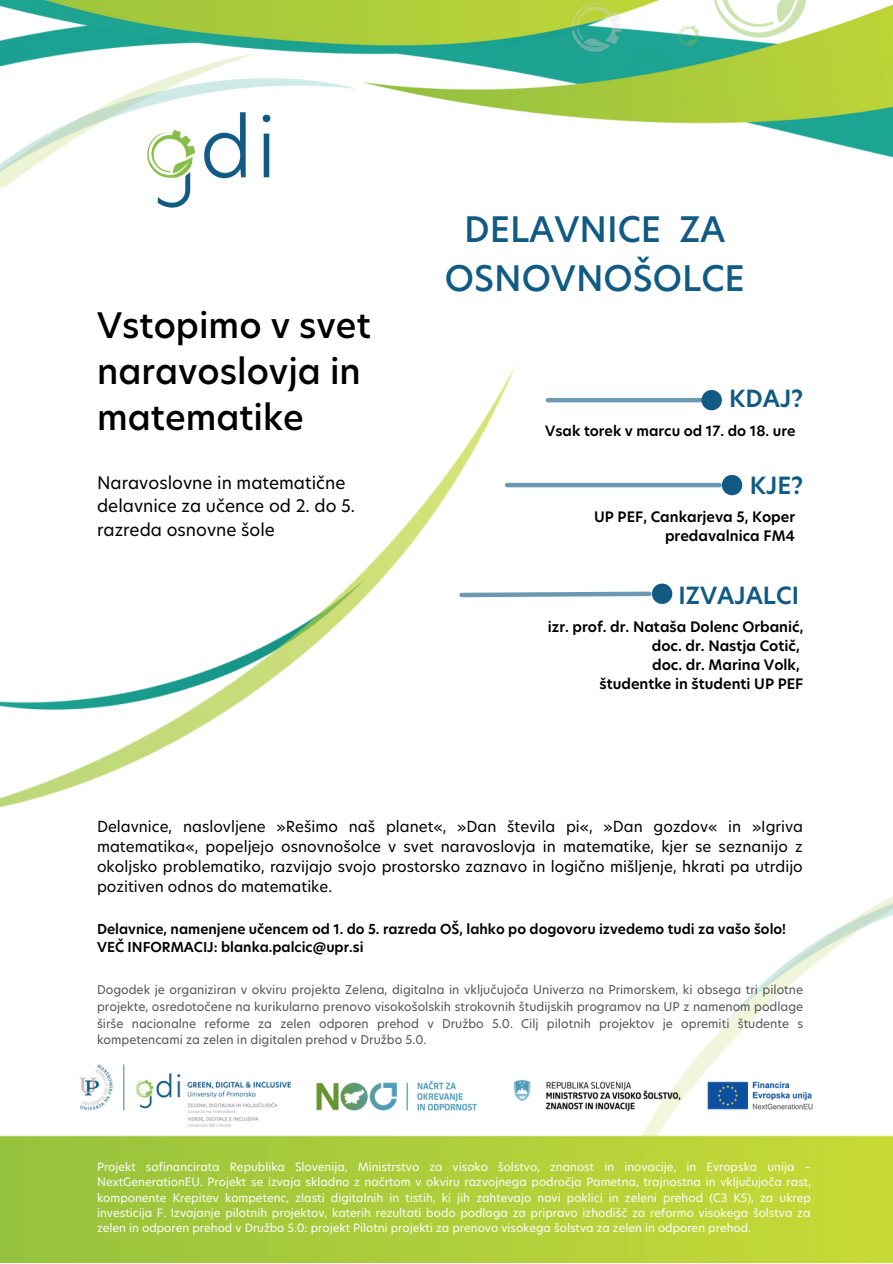
<style>
.page{position:relative;width:893px;height:1264px;background:#fff}
.page>*{position:absolute;margin:0;border:0;box-sizing:border-box;transform-origin:0 0}
.t1{font:500 34.5px/46px "Hero New";color:#000}
.t2{font:500 34.5px/48.3px "Hero New";color:#105a84;text-align:center}
.t3{font:600 23.25px "Hero New";color:#105a84}
.t4{font:16.95px/23.5px "Hero New";color:#000}
.t5{font:15px/20.2px "Hero New";color:#000;text-align:justify}
.t6{font:600 14.1px/18.9px "Hero New";color:#000;text-align:right}
.t7{font:600 13.95px "Hero New";color:#000}
.t8{font:600 13.5px/18px "Hero New";color:#000}
.t9{font:11.85px/16.6px "Hero New";color:#545454;text-align:justify}
.t10{font:11.4px/15.1px "Hero New";color:#fff;text-align:justify}
</style>
<div class="page">
<img style="left:0;top:0;width:892px;height:186px">
<img style="left:148px;top:112px;width:122px;height:96px">
<img style="left:0;top:1135px;width:482px;height:127px">
<img style="left:0;top:365px;width:592px;height:443px">
<img style="left:482px;top:788px;width:410px;height:474px">
<hr style="left:548px;top:398px;width:163px;height:4px;background:#6b99b3">
<hr style="left:507px;top:483px;width:212px;height:4px;background:#6b99b3">
<svg style="left:457px;top:589px;width:196px;height:10px"></svg>
<div style="left:701px;top:390px;width:20px;height:20px;background:#105a84;border-radius:50%"></div>
<div style="left:721px;top:475px;width:21px;height:20px;background:#105a84;border-radius:50%"></div>
<div style="left:652px;top:583px;width:20px;height:21px;background:#105a84;border-radius:50%"></div>
<img style="left:80px;top:1063px;width:732px;height:64px">
<h1 class="t1" style="left:97px;top:303px;width:275px">Vstopimo v svet naravoslovja in matematike</h1>
<h3 class="t4" style="left:97px;top:471px;width:259px">Naravoslovne in matematične delavnice za učence od 2. do 5. razreda osnovne šole</h3>
<h1 class="t2" style="left:445px;top:206px;width:301px">DELAVNICE ZA<br>OSNOVNOŠOLCE</h1>
<h2 class="t3" style="left:729px;top:382px;width:76px">KDAJ?</h2>
<p class="t7" style="left:545px;top:421px;width:252px">Vsak torek v marcu od 17. do 18. ure</p>
<h2 class="t3" style="left:749px;top:469px;width:55px">KJE?</h2>
<p class="t6" style="left:594px;top:507px;width:202px">UP PEF, Cankarjeva 5, Koper predavalnica FM4</p>
<h2 class="t3" style="left:678px;top:579px;width:122px">IZVAJALCI</h2>
<p class="t6" style="left:547px;top:617px;width:257px">izr. prof. dr. Nataša Dolenc Orbanić, doc. dr. Nastja Cotič,<br>doc. dr. Marina Volk,<br>študentke in študenti UP PEF</p>
<p class="t5" style="left:97px;top:816px;width:707px">Delavnice, naslovljene »Rešimo naš planet«, »Dan števila pi«, »Dan gozdov« in »Igriva matematika«, popeljejo osnovnošolce v svet naravoslovja in matematike, kjer se seznanijo z okoljsko problematiko, razvijajo svojo prostorsko zaznavo in logično mišljenje, hkrati pa utrdijo pozitiven odnos do matematike.</p>
<p class="t8" style="left:97px;top:919px;width:690px">Delavnice, namenjene učencem od 1. do 5. razreda OŠ, lahko po dogovoru izvedemo tudi za vašo šolo!<br>VEČ INFORMACIJ: blanka.palcic@upr.si</p>
<p class="t9" style="left:97px;top:981px;width:707px">Dogodek je organiziran v okviru projekta Zelena, digitalna in vključujoča Univerza na Primorskem, ki obsega tri pilotne projekte, osredotočene na kurikularno prenovo visokošolskih strokovnih študijskih programov na UP z namenom podlage širše nacionalne reforme za zelen odporen prehod v Družbo 5.0. Cilj pilotnih projektov je opremiti študente s kompetencami za zelen in digitalen prehod v Družbo 5.0.</p>
<p class="t10" style="left:97px;top:1159px;width:715px">Projekt sofinancirata Republika Slovenija, Ministrstvo za visoko šolstvo, znanost in inovacije, in Evropska unija – NextGenerationEU. Projekt se izvaja skladno z načrtom v okviru razvojnega področja Pametna, trajnostna in vključujoča rast, komponente Krepitev kompetenc, zlasti digitalnih in tistih, ki jih zahtevajo novi poklici in zeleni prehod (C3 K5), za ukrep investicija F. Izvajanje pilotnih projektov, katerih rezultati bodo podlaga za pripravo izhodišč za reformo visokega šolstva za zelen in odporen prehod v Družbo 5.0: projekt Pilotni projekti za prenovo visokega šolstva za zelen in odporen prehod.</p>
</div>
